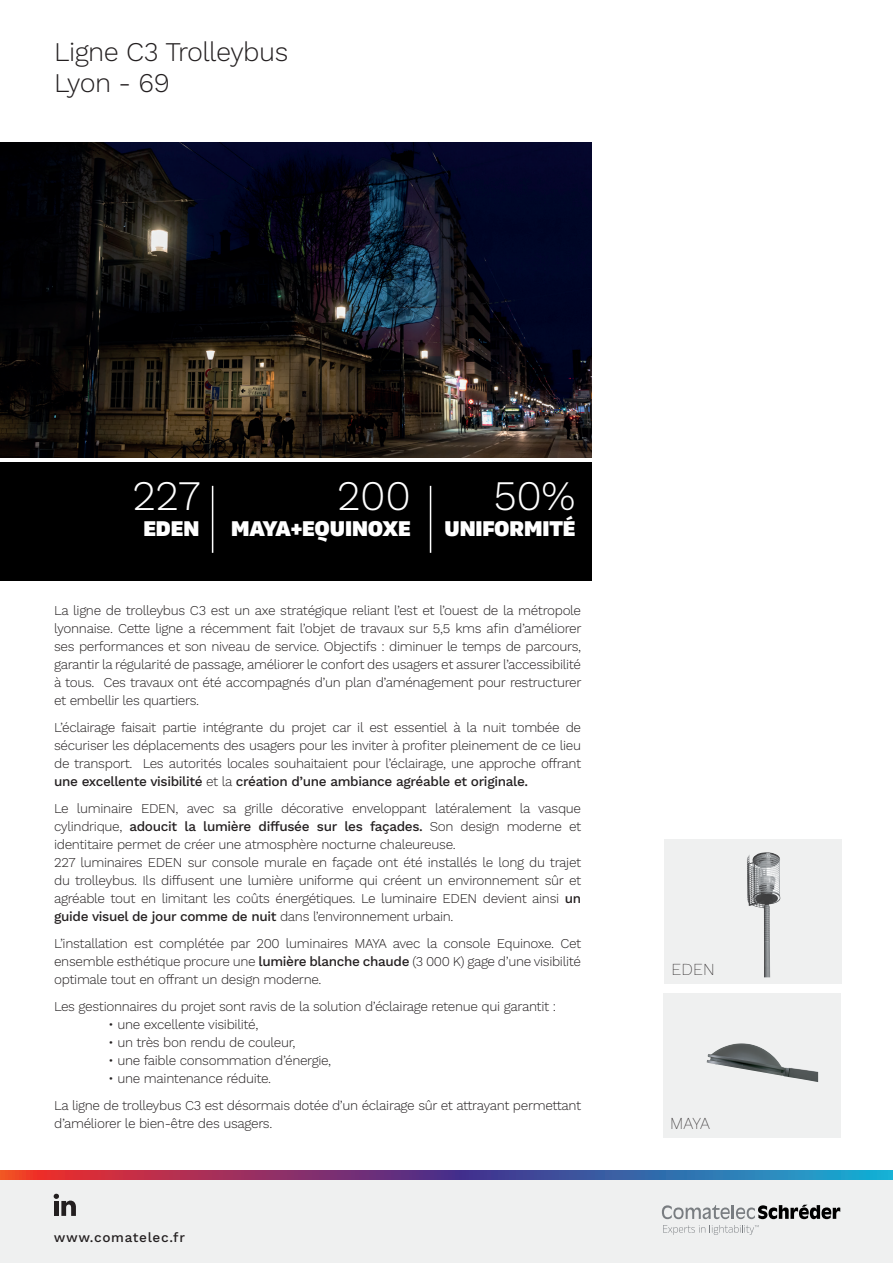
<style>
.page{position:relative;width:893px;height:1263px;background:#fff}
.page>*{position:absolute;margin:0;border:0;box-sizing:border-box;transform-origin:0 0}
.t1{font:300 42px "Work Sans";letter-spacing:-.01em;color:#fff}
.t2{font:300 27px/31.5px "Work Sans";letter-spacing:-.02em;color:#231f20}
.t3{font:900 21px "Rleud";letter-spacing:-.005em;color:#fff}
.t4{font:200 16.5px "Work Sans";letter-spacing:.01em;color:#231f20}
.t5{font:300 13.5px/18px "Work Sans";letter-spacing:-.025em;color:#231f20;text-align:justify}
.t6{font:500 13.5px "Work Sans";letter-spacing:.05em;color:#231f20}
.s1{font-weight:500}
</style>
<div class="page">
<div style="left:0;top:462px;width:592px;height:118px;background:#000"></div>
<svg style="left:0;top:1170px;width:893px;height:10px"></svg>
<div style="left:0;top:1180px;width:893px;height:83px;background:#eff0f0"></div>
<svg style="left:54px;top:1193px;width:22px;height:23px"></svg>
<div style="left:54px;top:1201px;width:5px;height:15px;background:#231f20"></div>
<svg style="left:662px;top:1205px;width:178px;height:14px"></svg>
<svg style="left:663px;top:1225px;width:96px;height:10px"></svg>
<img style="left:0;top:142px;width:592px;height:315px">
<div style="left:663px;top:993px;width:177px;height:144px;background:#eff0f0"></div>
<img style="left:706px;top:1043px;width:112px;height:39px">
<div style="left:664px;top:839px;width:178px;height:144px;background:#eff0f0"></div>
<img style="left:747px;top:852px;width:34px;height:125px">
<hr style="left:430px;top:486px;width:1px;height:67px;background:#fff">
<hr style="left:212px;top:486px;width:1px;height:67px;background:#fff">
<h2 class="t2" style="left:54px;top:37px;width:236px">Ligne C3 Trolleybus<br>Lyon - 69</h2>
<h1 class="t1" style="left:132px;top:471px;width:69px">227</h1>
<h3 class="t3" style="left:143px;top:512px;width:58px">EDEN</h3>
<h1 class="t1" style="left:337px;top:471px;width:75px">200</h1>
<h3 class="t3" style="left:231px;top:512px;width:181px">MAYA+EQUINOXE</h3>
<h1 class="t1" style="left:493px;top:471px;width:84px">50%</h1>
<h3 class="t3" style="left:445px;top:512px;width:132px">UNIFORMITÉ</h3>
<p class="t5" style="left:54px;top:602px;width:529px">La ligne de trolleybus C3 est un axe stratégique reliant l’est et l’ouest de la métropole lyonnaise. Cette ligne a récemment fait l’objet de travaux sur 5,5 kms afin d’améliorer ses performances et son niveau de service. Objectifs : diminuer le temps de parcours, garantir la régularité de passage, améliorer le confort des usagers et assurer l’accessibilité à tous. Ces travaux ont été accompagnés d’un plan d’aménagement pour restructurer et embellir les quartiers.</p>
<p class="t5" style="left:54px;top:719px;width:529px">L’éclairage faisait partie intégrante du projet car il est essentiel à la nuit tombée de sécuriser les déplacements des usagers pour les inviter à profiter pleinement de ce lieu de transport. Les autorités locales souhaitaient pour l’éclairage, une approche offrant <span class="s1">une excellente visibilité</span> et la <span class="s1">création d’une ambiance agréable et originale.</span></p>
<p class="t5" style="left:54px;top:800px;width:529px;text-align:left">Le luminaire EDEN, avec sa grille décorative enveloppant latéralement la vasque cylindrique, <span class="s1">adoucit la lumière diffusée sur les façades.</span> Son design moderne et identitaire permet de créer une atmosphère nocturne chaleureuse.<br>227 luminaires EDEN sur console murale en façade ont été installés le long du trajet du trolleybus. Ils diffusent une lumière uniforme qui créent un environnement sûr et agréable tout en limitant les coûts énergétiques. Le luminaire EDEN devient ainsi <span class="s1">un guide visuel de jour comme de nuit</span> dans l’environnement urbain.</p>
<p class="t5" style="left:54px;top:935px;width:529px">L’installation est complétée par 200 luminaires MAYA avec la console Equinoxe. Cet ensemble esthétique procure une <span class="s1">lumière blanche chaude</span> (3 000 K) gage d’une visibilité optimale tout en offrant un design moderne.</p>
<p class="t5" style="left:54px;top:998px;width:503px">Les gestionnaires du projet sont ravis de la solution d’éclairage retenue qui garantit :</p>
<p class="t5" style="left:108px;top:1016px;width:152px">• une excellente visibilité,</p>
<p class="t5" style="left:108px;top:1034px;width:189px">• un très bon rendu de couleur,</p>
<p class="t5" style="left:108px;top:1052px;width:225px">• une faible consommation d’énergie,</p>
<p class="t5" style="left:54px;top:1065px;width:529px;line-height:27px;text-indent:54px">• une maintenance réduite.<br>La ligne de trolleybus C3 est désormais dotée d’un éclairage sûr et attrayant permettant</p>
<p class="t5" style="left:54px;top:1115px;width:220px">d’améliorer le bien-être des usagers.</p>
<p class="t6" style="left:54px;top:1229px;width:133px">www.comatelec.fr</p>
<p class="t4" style="left:672px;top:960px;width:45px">EDEN</p>
<p class="t4" style="left:670px;top:1113px;width:41px">MAYA</p>
</div>
